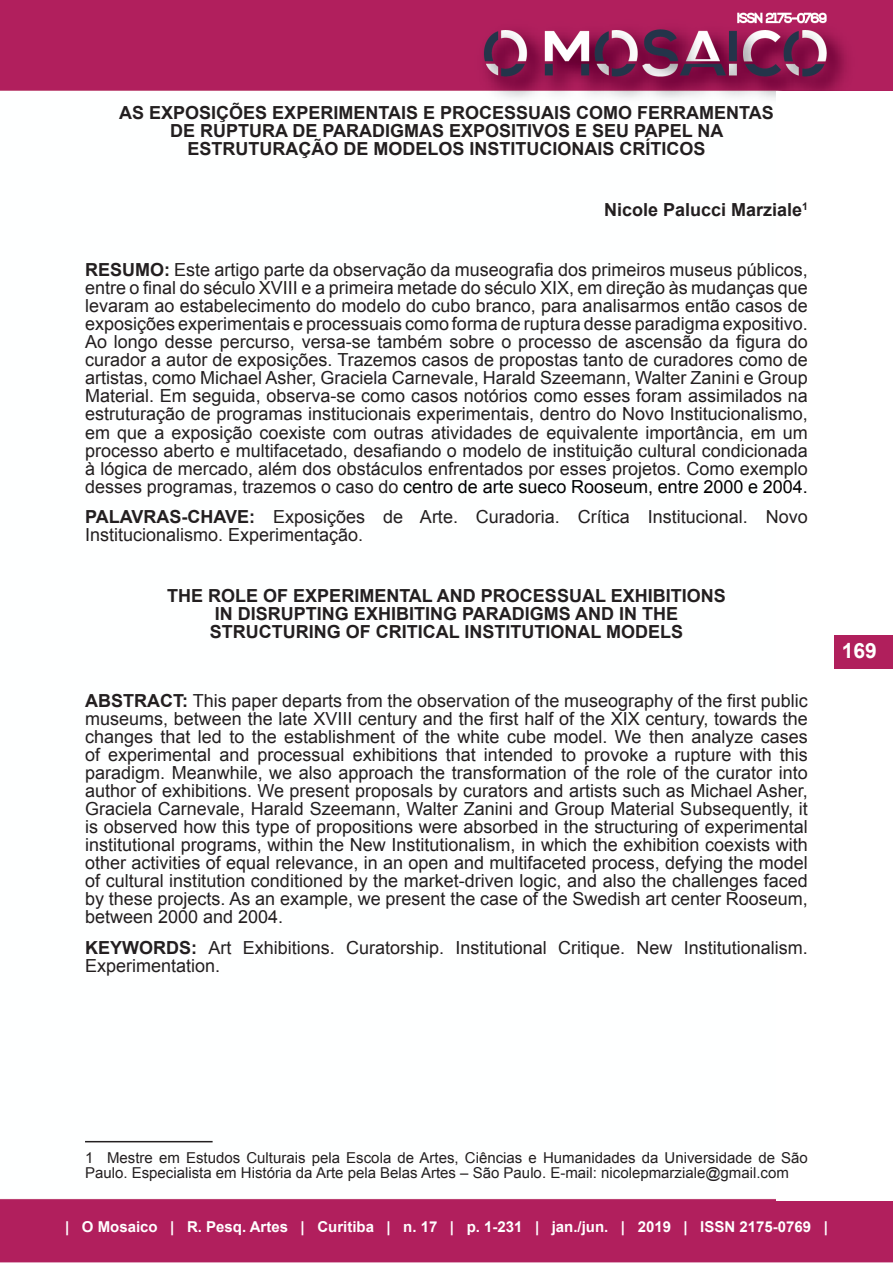
<style>
.page{position:relative;width:893px;height:1263px;background:#fff}
.page>*{position:absolute;margin:0;border:0;box-sizing:border-box;transform-origin:0 0}
.t1{font:700 21px "Arial";color:#fff}
.resumo{font:18px/18px "Arial";color:#231f20;text-align:justify}
.palavra-chave_1{font:18px/18px "Arial";color:#231f20}
.Título_1{font:700 18px/18px "Arial";color:#231f20;text-align:center}
.Título_1_-_ingles{font:700 18px/18px "Arial";color:#231f20;text-align:center}
.Autores{font:700 18px "Arial";color:#231f20}
.nota_rodape{font:15px/15px "Arial";color:#231f20}
.t2{font:700 15px "Arial";color:#fff}
.s1{font-weight:700}
.s2{color:#000}
</style>
<div class="page">
<img style="left:0;top:0;width:893px;height:1263px">
<div style="left:777px;top:92px;width:116px;height:1109px;background:#fff"></div>
<div style="left:834px;top:635px;width:59px;height:33px;background:#b01f5c"></div>
<hr style="left:85px;top:1141px;width:128px;height:1px;background:#231f20">
<p class="Título_1" style="left:119px;top:105px;width:656px">AS EXPOSIÇÕES EXPERIMENTAIS E PROCESSUAIS COMO FERRAMENTAS<br>DE RUPTURA DE PARADIGMAS EXPOSITIVOS E SEU PAPEL NA<br>ESTRUTURAÇÃO DE MODELOS INSTITUCIONAIS CRÍTICOS</p>
<p class="Autores" style="left:604px;top:198px;width:205px">Nicole Palucci Marziale<sup>1</sup></p>
<p class="resumo" style="left:85px;top:261px;width:724px"><span class="s1">RESUMO:</span> Este artigo parte da observação da museografia dos primeiros museus públicos, entre o final do século XVIII e a primeira metade do século XIX, em direção às mudanças que levaram ao estabelecimento do modelo do cubo branco, para analisarmos então casos de exposições experimentais e processuais como forma de ruptura desse paradigma expositivo.<br>Ao longo desse percurso, versa-se também sobre o processo de ascensão da figura do curador a autor de exposições. Trazemos casos de propostas tanto de curadores como de artistas, como Michael Asher, Graciela Carnevale, Harald Szeemann, Walter Zanini e Group Material. Em seguida, observa-se como casos notórios como esses foram assimilados na estruturação de programas institucionais experimentais, dentro do Novo Institucionalismo, em que a exposição coexiste com outras atividades de equivalente importância, em um processo aberto e multifacetado, desafiando o modelo de instituição cultural condicionada à lógica de mercado, além dos obstáculos enfrentados por esses projetos. Como exemplo desses programas, trazemos o caso do <span class="s2">centro de arte sueco Rooseum, entre 2000 e 2004.</span></p>
<p class="palavra-chave_1" style="left:85px;top:508px;width:724px"><span class="s1">PALAVRAS-CHAVE:</span> Exposições de Arte. Curadoria. Crítica Institucional. Novo<br>Institucionalismo. Experimentação.</p>
<p class="Título_1_-_ingles" style="left:167px;top:587px;width:560px">THE ROLE OF EXPERIMENTAL AND PROCESSUAL EXHIBITIONS<br>IN DISRUPTING EXHIBITING PARADIGMS AND IN THE<br>STRUCTURING OF CRITICAL INSTITUTIONAL MODELS</p>
<p class="resumo" style="left:85px;top:692px;width:724px"><span class="s1">ABSTRACT:</span> This paper departs from the observation of the museography of the first public museums, between the late XVIII century and the first half of the XIX century, towards the changes that led to the establishment of the white cube model. We then analyze cases of experimental and processual exhibitions that intended to provoke a rupture with this paradigm. Meanwhile, we also approach the transformation of the role of the curator into author of exhibitions. We present proposals by curators and artists such as Michael Asher, Graciela Carnevale, Harald Szeemann, Walter Zanini and Group Material Subsequently, it is observed how this type of propositions were absorbed in the structuring of experimental institutional programs, within the New Institutionalism, in which the exhibition coexists with other activities of equal relevance, in an open and multifaceted process, defying the model of cultural institution conditioned by the market-driven logic, and also the challenges faced by these projects. As an example, we present the case of the Swedish art center Rooseum, between 2000 and 2004.</p>
<p class="palavra-chave_1" style="left:85px;top:938px;width:724px"><span class="s1">KEYWORDS:</span> Art Exhibitions. Curatorship. Institutional Critique. New Institutionalism.<br>Experimentation.</p>
<p class="t1" style="left:842px;top:636px;width:37px">169</p>
<p class="nota_rodape" style="left:85px;top:1150px;width:724px">1 Mestre em Estudos Culturais pela Escola de Artes, Ciências e Humanidades da Universidade de São<br>Paulo. Especialista em História da Arte pela Belas Artes – São Paulo. E-mail: nicolepmarziale@gmail.com</p>
<p class="t2" style="left:65px;top:1217px;width:764px">| O Mosaico | R. Pesq. Artes | Curitiba | n. 17 | p. 1-231 | jan./jun. | 2019 | ISSN 2175-0769 |</p>
</div>
